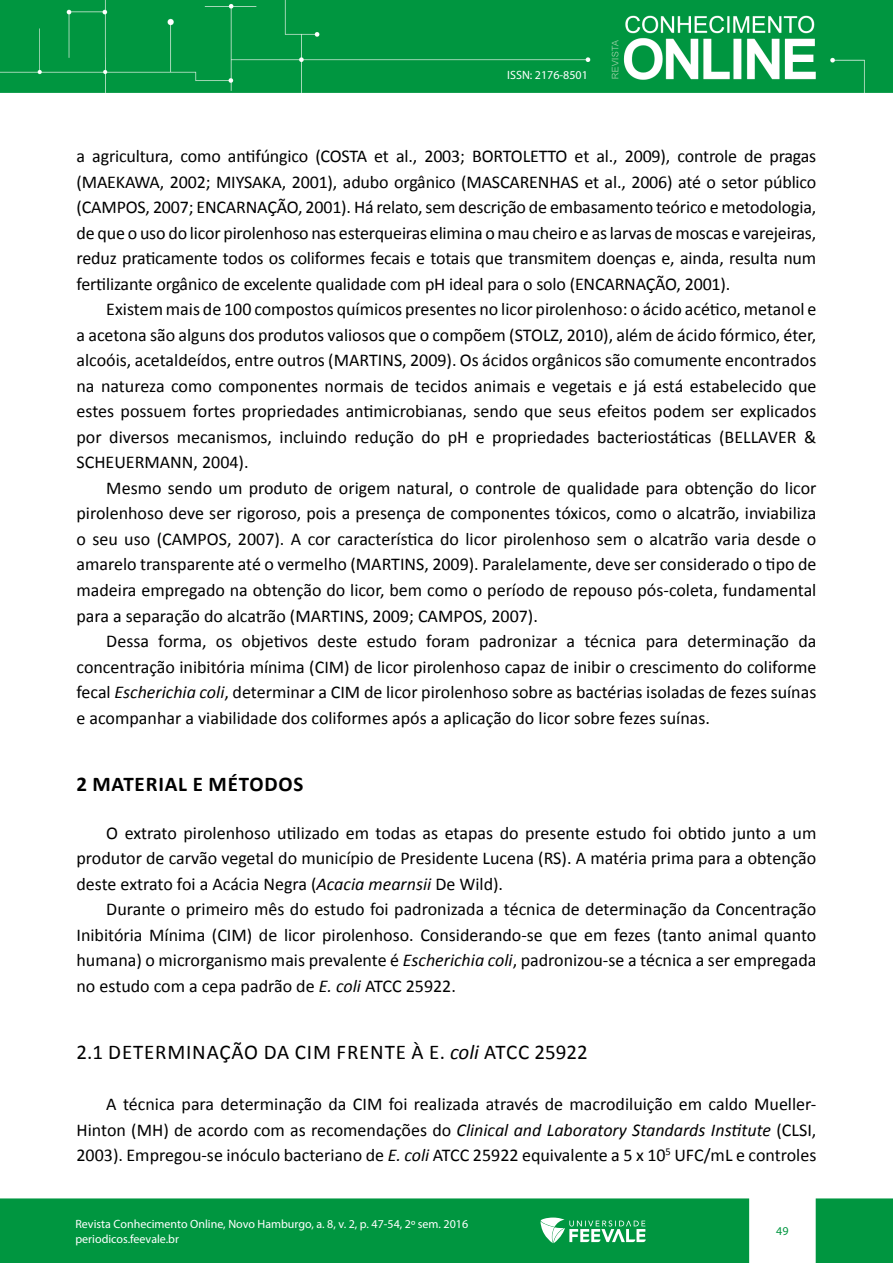
<style>
.page{position:relative;width:893px;height:1263px;background:#fff}
.page>*{position:absolute;margin:0;border:0;box-sizing:border-box;transform-origin:0 0}
.t1{font:21px "Calibri";letter-spacing:.04em;color:#000}
.t2{font:700 21px "Calibri";letter-spacing:.04em;color:#000}
.t3{font:18px/25.5px "Calibri";color:#000;text-align:justify}
.t4{font:12px/15px "Myriad Pro";color:#fff}
.t5{font:12px "Myriad Pro";color:#009640}
.s1{font-style:italic}
</style>
<div class="page">
<img style="left:0;top:0;width:893px;height:93px">
<div style="left:816px;top:1198px;width:77px;height:65px;background:#009640"></div>
<div style="left:0;top:1198px;width:749px;height:65px;background:#009640;border:2px solid #009640"></div>
<svg style="left:540px;top:1217px;width:106px;height:26px"></svg>
<p class="t4" style="left:507px;top:67px;width:82px">ISSN: 2176-8501</p>
<p class="t3" style="left:77px;top:144px;width:741px">a agricultura, como antifúngico (COSTA et al., 2003; BORTOLETTO et al., 2009), controle de pragas (MAEKAWA, 2002; MIYSAKA, 2001), adubo orgânico (MASCARENHAS et al., 2006) até o setor público (CAMPOS, 2007; ENCARNAÇÃO, 2001). Há relato, sem descrição de embasamento teórico e metodologia, de que o uso do licor pirolenhoso nas esterqueiras elimina o mau cheiro e as larvas de moscas e varejeiras, reduz praticamente todos os coliformes fecais e totais que transmitem doenças e, ainda, resulta num fertilizante orgânico de excelente qualidade com pH ideal para o solo (ENCARNAÇÃO, 2001).</p>
<p class="t3" style="left:77px;top:297px;width:741px;text-indent:30px">Existem mais de 100 compostos químicos presentes no licor pirolenhoso: o ácido acético, metanol e a acetona são alguns dos produtos valiosos que o compõem (STOLZ, 2010), além de ácido fórmico, éter, alcoóis, acetaldeídos, entre outros (MARTINS, 2009). Os ácidos orgânicos são comumente encontrados na natureza como componentes normais de tecidos animais e vegetais e já está estabelecido que estes possuem fortes propriedades antimicrobianas, sendo que seus efeitos podem ser explicados por diversos mecanismos, incluindo redução do pH e propriedades bacteriostáticas (BELLAVER &amp; SCHEUERMANN, 2004).</p>
<p class="t3" style="left:77px;top:475px;width:741px;text-indent:30px">Mesmo sendo um produto de origem natural, o controle de qualidade para obtenção do licor pirolenhoso deve ser rigoroso, pois a presença de componentes tóxicos, como o alcatrão, inviabiliza o seu uso (CAMPOS, 2007). A cor característica do licor pirolenhoso sem o alcatrão varia desde o amarelo transparente até o vermelho (MARTINS, 2009). Paralelamente, deve ser considerado o tipo de madeira empregado na obtenção do licor, bem como o período de repouso pós-coleta, fundamental para a separação do alcatrão (MARTINS, 2009; CAMPOS, 2007).</p>
<p class="t3" style="left:77px;top:628px;width:741px;text-indent:30px">Dessa forma, os objetivos deste estudo foram padronizar a técnica para determinação da concentração inibitória mínima (CIM) de licor pirolenhoso capaz de inibir o crescimento do coliforme fecal <span class="s1">Escherichia coli</span>, determinar a CIM de licor pirolenhoso sobre as bactérias isoladas de fezes suínas e acompanhar a viabilidade dos coliformes após a aplicação do licor sobre fezes suínas.</p>
<p class="t2" style="left:77px;top:770px;width:228px">2 MATERIAL E MÉTODOS</p>
<p class="t3" style="left:77px;top:820px;width:741px;text-indent:30px">O extrato pirolenhoso utilizado em todas as etapas do presente estudo foi obtido junto a um produtor de carvão vegetal do município de Presidente Lucena (RS). A matéria prima para a obtenção deste extrato foi a Acácia Negra (<span class="s1">Acacia mearnsii</span> De Wild).</p>
<p class="t3" style="left:77px;top:897px;width:741px;text-indent:30px">Durante o primeiro mês do estudo foi padronizada a técnica de determinação da Concentração Inibitória Mínima (CIM) de licor pirolenhoso. Considerando-se que em fezes (tanto animal quanto humana) o microrganismo mais prevalente é <span class="s1">Escherichia coli</span>, padronizou-se a técnica a ser empregada no estudo com a cepa padrão de <span class="s1">E. coli</span> ATCC 25922.</p>
<p class="t1" style="left:77px;top:1039px;width:513px">2.1 DETERMINAÇÃO DA CIM FRENTE À E. <span class="s1">coli</span> ATCC 25922</p>
<p class="t3" style="left:77px;top:1092px;width:741px;text-indent:30px">A técnica para determinação da CIM foi realizada através de macrodiluição em caldo Mueller-Hinton (MH) de acordo com as recomendações do <span class="s1">Clinical and Laboratory Standards Institute</span> (CLSI, 2003). Empregou-se inóculo bacteriano de <span class="s1">E. coli</span> ATCC 25922 equivalente a 5 x 10<sup>5</sup> UFC/mL e controles</p>
<p class="t4" style="left:75px;top:1216px;width:394px">Revista Conhecimento Online, Novo Hamburgo, a. 8, v. 2, p. 47-54, 2º sem. 2016 periodicos.feevale.br</p>
<p class="t5" style="left:776px;top:1223px;width:14px">49</p>
</div>
